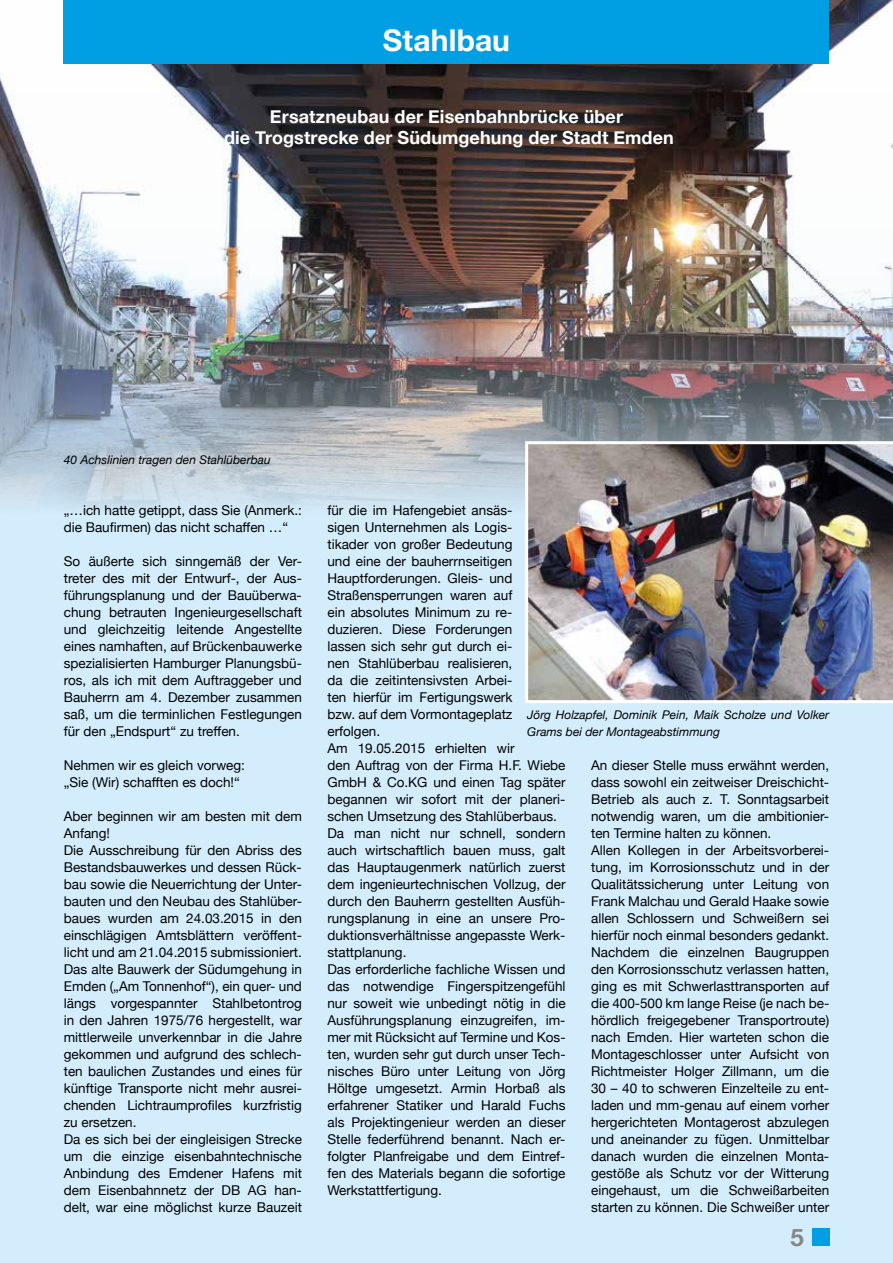
<style>
.page{position:relative;width:893px;height:1263px;background:#d4edfc}
.page>*{position:absolute;margin:0;border:0;box-sizing:border-box;transform-origin:0 0}
.t1{font:700 30px "Helvetica Neue";letter-spacing:.005em;color:#fff}
.t2{font:700 24px "Helvetica Neue";color:#878787}
.t3{font:700 18px/21px "Helvetica Neue";letter-spacing:.005em;color:#fff;text-align:center}
.t4{font:13.5px/17px "Helvetica Neue";color:#000}
.t5{font:italic 12px/17px "Helvetica Neue";color:#000}
</style>
<div class="page">
<img style="left:0;top:0;width:893px;height:510px">
<div style="left:812px;top:1229px;width:17px;height:17px;background:#009fe3"></div>
<div style="left:64px;top:0;width:765px;height:64px;background:#009fe3"></div>
<svg style="left:0;top:450px;width:1px;height:60px"></svg>
<img style="left:525px;top:441px;width:368px;height:262px">
<h1 class="t1" style="left:383px;top:16px;width:129px">Stahlbau</h1>
<h3 class="t3" style="left:224px;top:107px;width:451px">Ersatzneubau der Eisenbahnbrücke über<br>die Trogstrecke der Südumgehung der Stadt Emden</h3>
<p class="t5" style="left:64px;top:451px;width:208px">40 Achslinien tragen den Stahlüberbau</p>
<p class="t4" style="left:64px;top:502px;width:240px">„…ich hatte getippt, dass Sie (Anmerk.: die Baufirmen) das nicht schaffen …“</p>
<p class="t4" style="left:64px;top:553px;width:240px;text-align:justify">So äußerte sich sinngemäß der Ver&shy;treter des mit der Entwurf-, der Aus&shy;führungsplanung und der Bauüberwa&shy;chung betrauten Ingenieurgesellschaft und gleichzeitig leitende Angestellte eines namhaften, auf Brückenbauwerke spezialisierten Hamburger Planungsbü&shy;ros, als ich mit dem Auftraggeber und Bauherrn am 4. Dezember zusammen saß, um die terminlichen Festlegungen für den „Endspurt“ zu treffen.</p>
<p class="t4" style="left:64px;top:757px;width:183px">Nehmen wir es gleich vorweg: „Sie (Wir) schafften es doch!“</p>
<p class="t4" style="left:64px;top:808px;width:240px">Aber beginnen wir am besten mit dem Anfang!<br>Die Ausschreibung für den Abriss des Bestandsbauwerkes und dessen Rück&shy;bau sowie die Neuerrichtung der Unter&shy;bauten und den Neubau des Stahlüber&shy;baues wurden am 24.03.2015 in den einschlägigen Amtsblättern veröffent&shy;licht und am 21.04.2015 submissioniert.<br>Das alte Bauwerk der Südumgehung in Emden („Am Tonnenhof“), ein quer- und längs vorgespannter Stahlbetontrog in den Jahren 1975/76 hergestellt, war mittlerweile unverkennbar in die Jahre gekommen und aufgrund des schlech&shy;ten baulichen Zustandes und eines für künftige Transporte nicht mehr ausrei&shy;chenden Lichtraumprofiles kurzfristig zu ersetzen.<br>Da es sich bei der eingleisigen Strecke um die einzige eisenbahntechnische Anbindung des Emdener Hafens mit dem Eisenbahnnetz der DB AG han&shy;delt, war eine möglichst kurze Bauzeit</p>
<p class="t4" style="left:327px;top:502px;width:240px">für die im Hafengebiet ansäs-<br>sigen Unternehmen als Logis-<br>tikader von großer Bedeutung<br>und eine der bauherrnseitigen Hauptforderungen. Gleis- und Straßensperrungen waren auf<br>ein absolutes Minimum zu re&shy;duzieren. Diese Forderungen<br>lassen sich sehr gut durch ei-<br>nen Stahlüberbau realisieren,<br>da die zeitintensivsten Arbei-<br>ten hierfür im Fertigungswerk<br>bzw. auf dem Vormontageplatz erfolgen.<br>Am 19.05.2015 erhielten wir<br>den Auftrag von der Firma H.F. Wiebe GmbH &amp; Co.KG und einen Tag später begannen wir sofort mit der planeri&shy;schen Umsetzung des Stahlüberbaus.<br>Da man nicht nur schnell, sondern auch wirtschaftlich bauen muss, galt das Hauptaugenmerk natürlich zuerst dem ingenieurtechnischen Vollzug, der durch den Bauherrn gestellten Ausfüh&shy;rungsplanung in eine an unsere Pro&shy;duktionsverhältnisse angepasste Werk&shy;stattplanung.<br>Das erforderliche fachliche Wissen und das notwendige Fingerspitzengefühl nur soweit wie unbedingt nötig in die Ausführungsplanung einzugreifen, im&shy;mer mit Rücksicht auf Termine und Kos&shy;ten, wurden sehr gut durch unser Tech&shy;nisches Büro unter Leitung von Jörg Höltge umgesetzt. Armin Horbaß als erfahrener Statiker und Harald Fuchs als Projektingenieur werden an dieser Stelle federführend benannt. Nach er&shy;folgter Planfreigabe und dem Eintref&shy;fen des Materials begann die sofortige Werkstattfertigung.</p>
<p class="t5" style="left:527px;top:707px;width:303px">Jörg Holzapfel, Dominik Pein, Maik Scholze und Volker<br>Grams bei der Montageabstimmung</p>
<p class="t4" style="left:591px;top:757px;width:240px">An dieser Stelle muss erwähnt werden, dass sowohl ein zeitweiser Dreischicht-Betrieb als auch z. T. Sonntagsarbeit notwendig waren, um die ambitionier&shy;ten Termine halten zu können.<br>Allen Kollegen in der Arbeitsvorberei&shy;tung, im Korrosionsschutz und in der Qualitätssicherung unter Leitung von Frank Malchau und Gerald Haake sowie allen Schlossern und Schweißern sei hierfür noch einmal besonders gedankt.<br>Nachdem die einzelnen Baugruppen den Korrosionsschutz verlassen hatten, ging es mit Schwerlasttransporten auf die 400-500 km lange Reise (je nach be&shy;hördlich freigegebener Transportroute) nach Emden. Hier warteten schon die Montageschlosser unter Aufsicht von Richtmeister Holger Zillmann, um die 30 – 40 to schweren Einzelteile zu ent&shy;laden und mm-genau auf einem vorher hergerichteten Montagerost abzulegen und aneinander zu fügen. Unmittelbar danach wurden die einzelnen Monta&shy;gestöße als Schutz vor der Witterung eingehaust, um die Schweißarbeiten starten zu können. Die Schweißer unter</p>
<h2 class="t2" style="left:790px;top:1218px;width:15px">5</h2>
</div>
